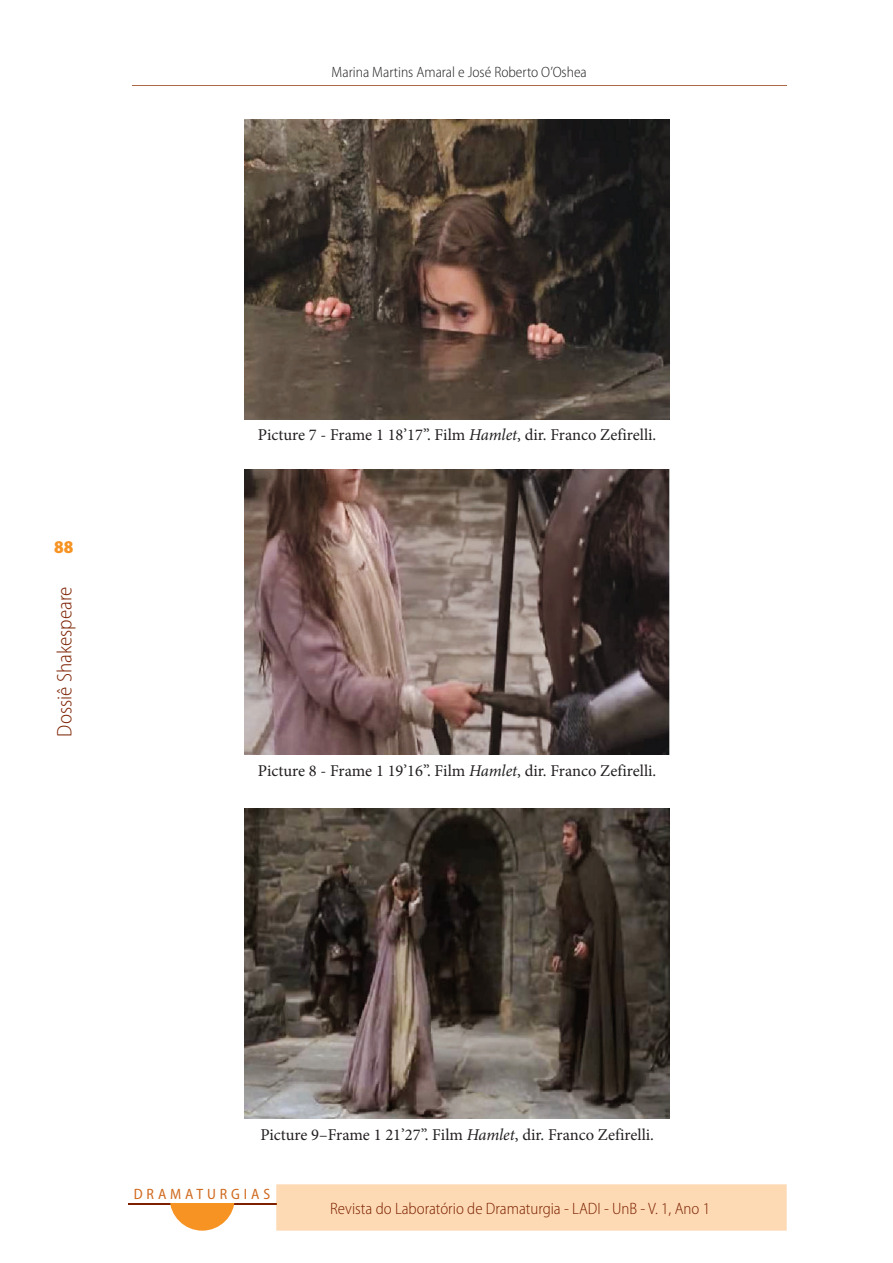
<style>
.page{position:relative;width:893px;height:1263px;background:#fff}
.page>*{position:absolute;margin:0;border:0;box-sizing:border-box;transform-origin:0 0}
.t1{font:300 semi-condensed 21px "Myriad Pro";color:#7c2000}
.t2{font:900 semi-condensed 18px "Myriad Pro";color:#f69323}
.t3{font:16.5px "Minion Pro";color:#231f20}
.t4{font:300 semi-condensed 16.5px "Myriad Pro";color:#7c2000}
.t5{font:300 semi-condensed 15px "Myriad Pro";color:#231f20}
.t6{font:semi-condensed 15px "Myriad Pro";letter-spacing:.26em;color:#d06a1e}
.s1{font-style:italic}
</style>
<div class="page">
<hr style="left:128px;top:1203px;width:148px;height:1px;background:#7c2000">
<div style="left:276px;top:1184px;width:511px;height:46px;background:#fddab4"></div>
<div style="left:170px;top:1165px;width:65px;height:65px;background:#f69323;border-radius:50%"></div>
<div style="left:127px;top:1157px;width:149px;height:46px;background:#fff"></div>
<hr style="left:132px;top:85px;width:655px;height:1px;background:#ac6849">
<img style="left:244px;top:119px;width:426px;height:300px">
<img style="left:244px;top:469px;width:426px;height:286px">
<img style="left:244px;top:809px;width:426px;height:310px">
<p class="t5" style="left:332px;top:64px;width:257px">Marina Martins Amaral e José Roberto O’Oshea</p>
<p class="t2" style="left:54px;top:537px;width:21px">88</p>
<p class="t1" style="left:53px;top:736px;width:151px;rotate:-90deg">Dossiê Shakespeare</p>
<p class="t3" style="left:258px;top:424px;width:400px">Picture 7 - Frame 1 18’17”. Film <span class="s1">Hamlet</span>, dir. Franco Zefirelli.</p>
<p class="t3" style="left:258px;top:759px;width:400px">Picture 8 - Frame 1 19’16”. Film <span class="s1">Hamlet</span>, dir. Franco Zefirelli.</p>
<p class="t3" style="left:260px;top:1123px;width:395px">Picture 9–Frame 1 21’27”. Film <span class="s1">Hamlet</span>, dir. Franco Zefirelli.</p>
<p class="t6" style="left:134px;top:1185px;width:138px">DRAMATURGIAS</p>
<p class="t4" style="left:330px;top:1199px;width:381px">Revista do Laboratório de Dramaturgia - LADI - UnB - V. 1, Ano 1</p>
</div>
